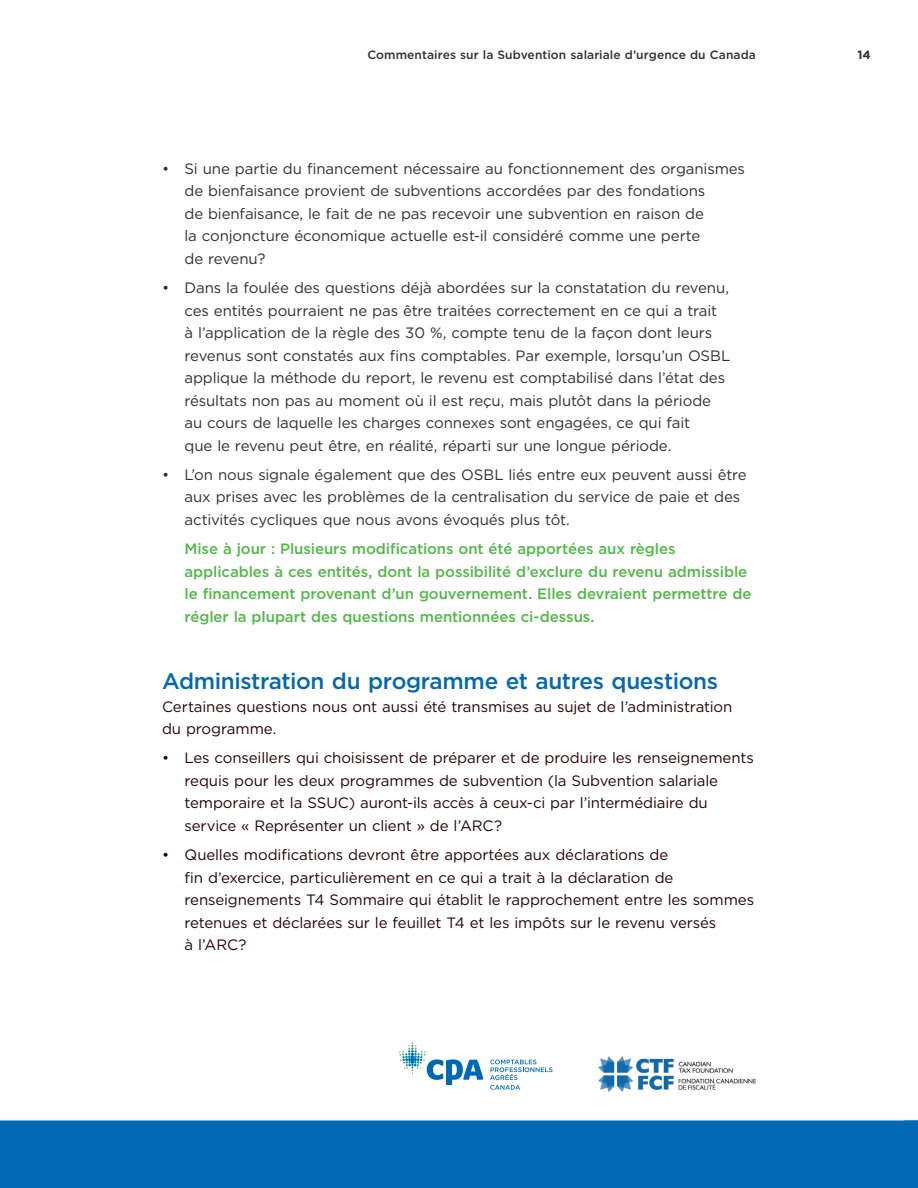
<style>
.page{position:relative;width:918px;height:1188px;background:#fff}
.page>*{position:absolute;margin:0;border:0;box-sizing:border-box;transform-origin:0 0}
.t1{font:500 22.5px "Gotham";letter-spacing:-.015em;color:#0168b3}
.t2{font:15px/22.5px "Gotham";letter-spacing:-.01em;color:#312f30}
.t3{font:15px/22.5px "Gotham";letter-spacing:-.01em;color:#29000b}
.t4{font:500 15px/22.5px "Gotham";letter-spacing:-.005em;color:#51b948}
.t5{font:500 12px "Gotham";letter-spacing:.01em;color:#312f30}
.t6{font:700 12px "Gotham";color:#312f30}
</style>
<div class="page">
<div style="left:0;top:1120px;width:905px;height:68px;background:#0168b3"></div>
<img style="left:598px;top:1057px;width:158px;height:35px">
<svg style="left:399px;top:1042px;width:84px;height:43px"></svg>
<svg style="left:490px;top:1060px;width:63px;height:30px"></svg>
<svg style="left:905px;top:1120px;width:13px;height:68px"></svg>
<p class="t5" style="left:367px;top:47px;width:390px">Commentaires sur la Subvention salariale d’urgence du Canada</p>
<p class="t6" style="left:857px;top:47px;width:15px">14</p>
<p class="t2" style="left:184px;top:157px;width:562px;text-indent:-22px">• Si une partie du financement nécessaire au fonctionnement des organismes de bienfaisance provient de subventions accordées par des fondations<br>de bienfaisance, le fait de ne pas recevoir une subvention en raison de<br>la conjoncture économique actuelle est-il considéré comme une perte<br>de revenu?</p>
<p class="t2" style="left:184px;top:277px;width:547px;text-indent:-22px">• Dans la foulée des questions déjà abordées sur la constatation du revenu, ces entités pourraient ne pas être traitées correctement en ce qui a trait<br>à l’application de la règle des 30 %, compte tenu de la façon dont leurs revenus sont constatés aux fins comptables. Par exemple, lorsqu’un OSBL applique la méthode du report, le revenu est comptabilisé dans l’état des résultats non pas au moment où il est reçu, mais plutôt dans la période au cours de laquelle les charges connexes sont engagées, ce qui fait<br>que le revenu peut être, en réalité, réparti sur une longue période.</p>
<p class="t2" style="left:184px;top:463px;width:564px;text-indent:-22px">• L’on nous signale également que des OSBL liés entre eux peuvent aussi être aux prises avec les problèmes de la centralisation du service de paie et des activités cycliques que nous avons évoqués plus tôt.</p>
<p class="t4" style="left:184px;top:538px;width:569px">Mise à jour : Plusieurs modifications ont été apportées aux règles applicables à ces entités, dont la possibilité d’exclure du revenu admissible le financement provenant d’un gouvernement. Elles devraient permettre de régler la plupart des questions mentionnées ci-dessus.</p>
<h1 class="t1" style="left:162px;top:668px;width:558px">Administration du programme et autres questions</h1>
<p class="t3" style="left:162px;top:695px;width:572px">Certaines questions nous ont aussi été transmises au sujet de l’administration du programme.</p>
<p class="t3" style="left:184px;top:747px;width:571px;text-indent:-22px">• Les conseillers qui choisissent de préparer et de produire les renseignements requis pour les deux programmes de subvention (la Subvention salariale temporaire et la SSUC) auront-ils accès à ceux-ci par l’intermédiaire du service « Représenter un client » de l’ARC?</p>
<p class="t3" style="left:184px;top:844px;width:571px;text-indent:-22px">• Quelles modifications devront être apportées aux déclarations de<br>fin d’exercice, particulièrement en ce qui a trait à la déclaration de renseignements T4 Sommaire qui établit le rapprochement entre les sommes retenues et déclarées sur le feuillet T4 et les impôts sur le revenu versés<br>à l’ARC?</p>
</div>
